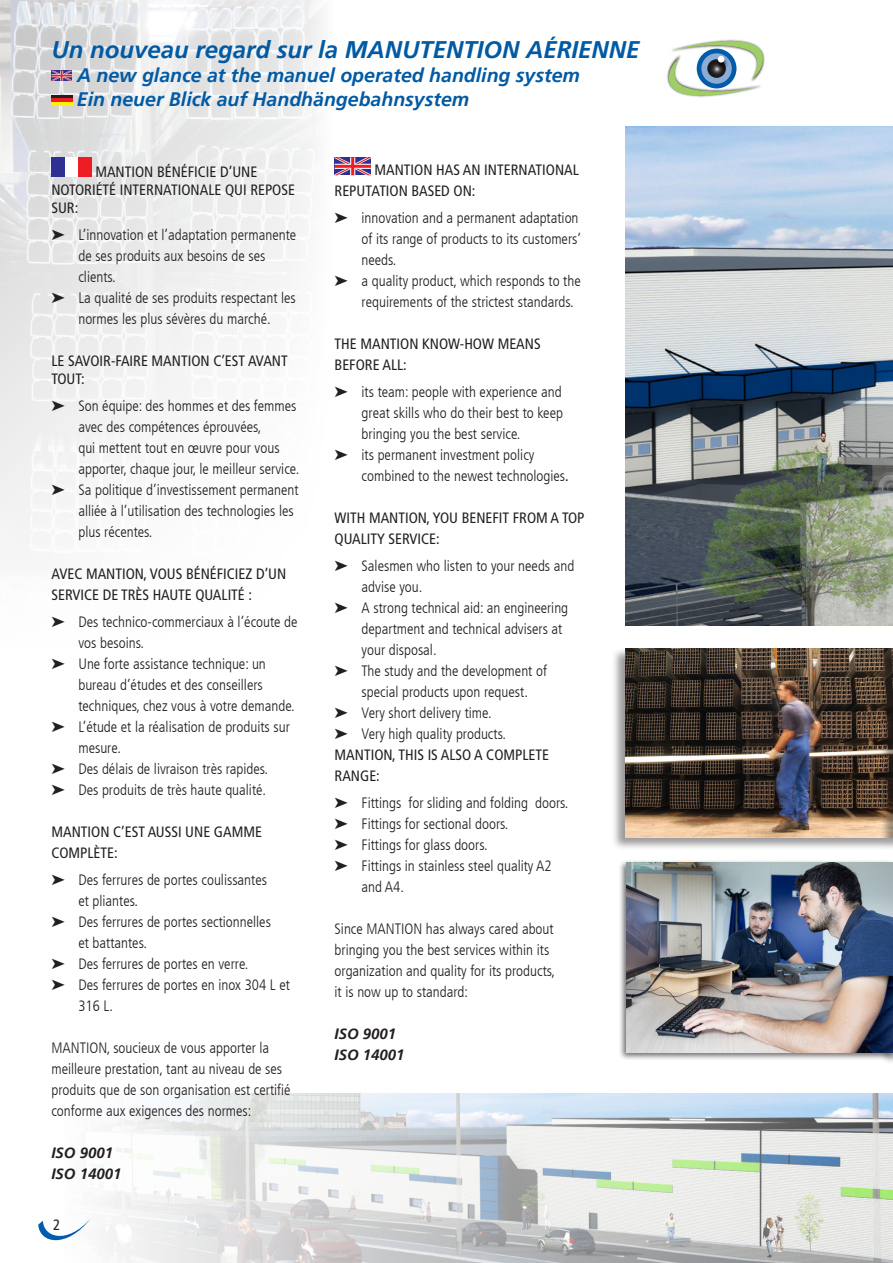
<style>
.page{position:relative;width:893px;height:1263px;background:#fff}
.page>*{position:absolute;margin:0;border:0;box-sizing:border-box;transform-origin:0 0}
.HEADLINE{font:italic 700 24px "Frutiger LT";color:#015aa3}
.HEADLINE-2{font:italic 700 19.5px "Frutiger LT";color:#015aa3}
.LISTE{font:300 condensed 15px/21px "Frutiger LT";color:#231f20}
.body{font:condensed 15px/21px "Frutiger LT";color:#231f20}
.LISTE-2{font:italic 700 15px "Frutiger LT";color:#231f20}
.s1{font-weight:400}
</style>
<div class="page">
<svg style="left:38px;top:1220px;width:26px;height:21px"></svg>
<img style="left:64px;top:1093px;width:829px;height:170px">
<img style="left:0;top:0;width:335px;height:551px">
<img style="left:626px;top:126px;width:267px;height:500px">
<div style="left:611px;top:647px;width:282px;height:204px;background:#231f20;opacity:.45"></div>
<img style="left:625px;top:648px;width:255px;height:189px">
<div style="left:880px;top:648px;width:13px;height:203px;background:#231f20;opacity:.45"></div>
<svg style="left:335px;top:157px;width:36px;height:18px"></svg>
<div style="left:51px;top:157px;width:14px;height:20px;background:#2e3092"></div>
<div style="left:65px;top:157px;width:13px;height:20px;background:#fff"></div>
<div style="left:78px;top:157px;width:14px;height:20px;background:#ee1d23"></div>
<svg style="left:51px;top:71px;width:21px;height:10px"></svg>
<svg style="left:51px;top:95px;width:22px;height:4px"></svg>
<hr style="left:51px;top:99px;width:22px;height:3px;background:#ee1d23">
<hr style="left:51px;top:102px;width:22px;height:4px;background:#fff101">
<div style="left:618px;top:859px;width:275px;height:201px;background:#231f20;opacity:.65"></div>
<img style="left:626px;top:862px;width:267px;height:191px">
<svg style="left:667px;top:39px;width:98px;height:58px"></svg>
<svg style="left:701px;top:53px;width:31px;height:31px"></svg>
<svg style="left:707px;top:59px;width:19px;height:19px"></svg>
<img style="left:712px;top:55px;width:18px;height:18px">
<div style="left:718px;top:56px;width:6px;height:7px;background:#fff;border-radius:50%"></div>
<p class="HEADLINE" style="left:51px;top:36px;width:590px">Un nouveau regard sur la MANUTENTION AÉRIENNE</p>
<p class="HEADLINE-2" style="left:77px;top:64px;width:504px">A new glance at the manuel operated handling system</p>
<p class="HEADLINE-2" style="left:77px;top:88px;width:394px">Ein neuer Blick auf Handhängebahnsystem</p>
<p class="body" style="left:51px;top:163px;width:245px;line-height:18px;text-indent:44px">MANTION BÉNÉFICIE D’UNE<br>NOTORIÉTÉ INTERNATIONALE QUI REPOSE<br>SUR:</p>
<p class="LISTE" style="left:78px;top:225px;width:219px;text-indent:-27px">⌂ L’innovation et l’adaptation permanente de ses produits aux besoins de ses clients.</p>
<p class="LISTE" style="left:51px;top:288px;width:246px;text-align:center">⌂ La qualité de ses produits respectant les normes les plus sévères du marché.</p>
<p class="body" style="left:51px;top:352px;width:238px;line-height:18px">LE SAVOIR-FAIRE MANTION C’EST AVANT<br>TOUT:</p>
<p class="LISTE" style="left:78px;top:396px;width:222px;text-indent:-27px">⌂ Son équipe: des hommes et des femmes avec des compétences éprouvées,<br>qui mettent tout en œuvre pour vous apporter, chaque jour, le meilleur service.</p>
<p class="LISTE" style="left:78px;top:480px;width:222px;text-indent:-27px">⌂ Sa politique d’investissement permanent alliée à l’utilisation des technologies les plus récentes.</p>
<p class="body" style="left:51px;top:564px;width:236px">AVEC MANTION, VOUS BÉNÉFICIEZ D’UN<br>SERVICE DE TRÈS HAUTE QUALITÉ :</p>
<p class="LISTE" style="left:78px;top:612px;width:221px;text-indent:-27px">⌂ Des technico-commerciaux à l’écoute de vos besoins.</p>
<p class="LISTE" style="left:78px;top:654px;width:218px;text-indent:-27px">⌂ Une forte assistance technique: un bureau d’études et des conseillers techniques, chez vous à votre demande.</p>
<p class="LISTE" style="left:78px;top:717px;width:213px;text-indent:-27px">⌂ L’étude et la réalisation de produits sur mesure.</p>
<p class="LISTE" style="left:51px;top:759px;width:218px">⌂ Des délais de livraison très rapides.</p>
<p class="LISTE" style="left:51px;top:780px;width:216px">⌂ Des produits de très haute qualité.</p>
<p class="body" style="left:51px;top:822px;width:212px">MANTION C’EST AUSSI UNE GAMME<br>COMPLÈTE:</p>
<p class="LISTE" style="left:78px;top:870px;width:190px;text-indent:-27px">⌂ Des ferrures de portes coulissantes et pliantes.</p>
<p class="LISTE" style="left:78px;top:912px;width:194px;text-indent:-27px">⌂ Des ferrures de portes sectionnelles et battantes.</p>
<p class="LISTE" style="left:51px;top:954px;width:199px">⌂ Des ferrures de portes en verre.</p>
<p class="LISTE" style="left:78px;top:975px;width:213px;text-indent:-27px">⌂ Des ferrures de portes en inox 304 L et<br>316 L.</p>
<p class="LISTE" style="left:51px;top:1038px;width:241px">MANTION, soucieux de vous apporter la meilleure prestation, tant au niveau de ses produits que de son organisation est certifié conforme aux exigences des normes:</p>
<p class="LISTE-2" style="left:51px;top:1144px;width:63px">ISO 9001</p>
<p class="LISTE-2" style="left:51px;top:1165px;width:72px">ISO 14001</p>
<p class="body" style="left:53px;top:1215px;width:9px">2</p>
<p class="body" style="left:374px;top:160px;width:206px">MANTION HAS AN INTERNATIONAL</p>
<p class="body" style="left:335px;top:181px;width:142px">REPUTATION BASED ON:</p>
<p class="LISTE" style="left:362px;top:208px;width:221px;text-indent:-27px">⌂ innovation and a permanent adaptation of its range of products to its customers’ needs.</p>
<p class="LISTE" style="left:362px;top:271px;width:221px;text-indent:-27px">⌂ a quality product, which responds to the requirements of the strictest standards.</p>
<p class="body" style="left:335px;top:334px;width:208px">THE MANTION KNOW-HOW MEANS<br>BEFORE ALL:</p>
<p class="LISTE" style="left:362px;top:382px;width:203px;text-align:justify;text-indent:-27px">⌂ its team: people with experience and great skills who do their best to keep bringing you the best service.</p>
<p class="LISTE" style="left:362px;top:445px;width:209px;text-indent:-27px">⌂ its permanent investment policy combined to the newest technologies<span class="s1">.</span></p>
<p class="body" style="left:335px;top:508px;width:251px">WITH MANTION, YOU BENEFIT FROM A TOP</p>
<p class="body" style="left:335px;top:529px;width:107px">QUALITY SERVICE:</p>
<p class="LISTE" style="left:362px;top:556px;width:214px;text-indent:-27px">⌂ Salesmen who listen to your needs and advise you.</p>
<p class="LISTE" style="left:362px;top:598px;width:208px;text-indent:-27px">⌂ A strong technical aid: an engineering department and technical advisers at your disposal.</p>
<p class="LISTE" style="left:335px;top:661px;width:214px;text-align:center">⌂ The study and the development of special products upon request.</p>
<p class="LISTE" style="left:335px;top:703px;width:159px">⌂ Very short delivery time.</p>
<p class="LISTE" style="left:335px;top:724px;width:173px">⌂ Very high quality products.</p>
<p class="body" style="left:335px;top:745px;width:216px">MANTION, THIS IS ALSO A COMPLETE<br>RANGE:</p>
<p class="LISTE" style="left:335px;top:793px;width:235px">⌂ Fittings for sliding and folding doors.</p>
<p class="LISTE" style="left:335px;top:814px;width:175px">⌂ Fittings for sectional doors.</p>
<p class="LISTE" style="left:335px;top:835px;width:155px">⌂ Fittings for glass doors.</p>
<p class="LISTE" style="left:362px;top:856px;width:192px;text-indent:-27px">⌂ Fittings in stainless steel quality A2 and A4.</p>
<p class="LISTE" style="left:335px;top:919px;width:222px">Since MANTION has always cared about bringing you the best services within its organization and quality for its products, it is now up to standard:</p>
<p class="LISTE-2" style="left:335px;top:1025px;width:63px">ISO 9001</p>
<p class="LISTE-2" style="left:335px;top:1046px;width:72px">ISO 14001</p>
</div>
